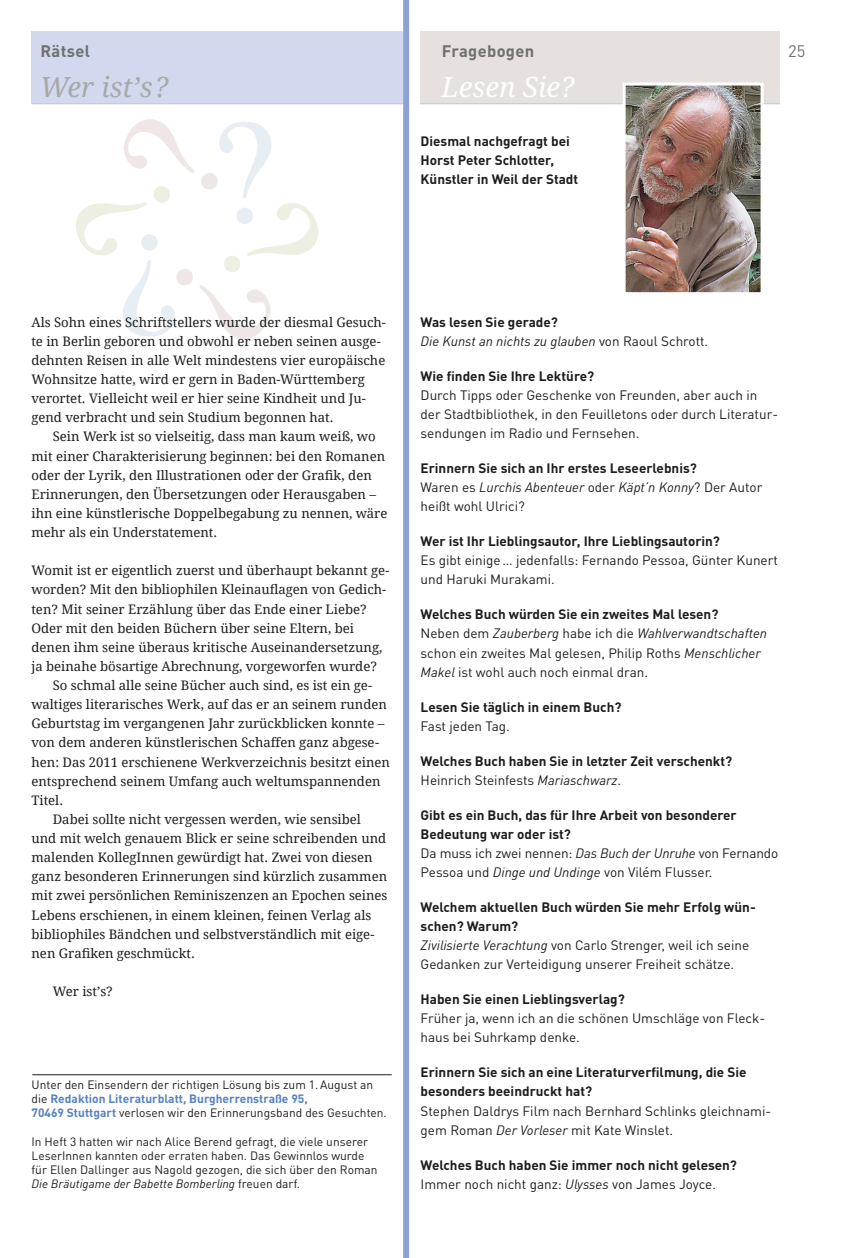
<style>
.page{position:relative;width:854px;height:1258px;background:#fff}
.page>*{position:absolute;margin:0;border:0;box-sizing:border-box;transform-origin:0 0}
.t1{font:italic 27.75px "Droid Serif";color:#a8a8a8}
.t2{font:italic 27.75px "Droid Serif";color:#fff}
.t3{font:700 16.5px "DINOT";letter-spacing:.02em;color:#70706f}
.t4{font:16.5px "DINOT";color:#70706f}
.t5{font:13.5px/19.2px "DINOT";color:#1d1d1b}
.t6{font:700 13.5px/19.2px "DINOT";color:#1d1d1b}
.t7{font:italic 13.5px/19.2px "DINOT";color:#1d1d1b}
.t8{font:13.2px/19px "Droid Serif 2";color:#1d1d1b}
.t9{font:13.2px "Droid Serif";color:#1d1d1b}
.t10{font:12px/14.2px "DINOT";color:#1d1d1b}
.s1{font-family:"Droid Serif 2"}
.s2{font-weight:700;color:#5681bf}
.s3{font-style:italic}
.s4{font-weight:700;font-style:normal}
.s5{font-style:normal}
.s6{font-weight:400}
.s7{font-weight:400;font-style:italic}
.s8{font-weight:700}
</style>
<div class="page">
<div style="left:31px;top:32px;width:372px;height:72px;background:#d2d9ef"></div>
<hr style="left:32px;top:104px;width:371px;height:1px;background:#c7c7c6">
<div style="left:403px;top:0;width:6px;height:1258px;background:#8ba2d2"></div>
<img style="left:76px;top:119px;width:242px;height:220px">
<hr style="left:32px;top:1074px;width:360px;height:1px;background:#1d1d1b">
<div style="left:421px;top:32px;width:359px;height:72px;background:#e6e0de"></div>
<hr style="left:421px;top:104px;width:359px;height:1px;background:#c7c7c6">
<img style="left:627px;top:87px;width:132px;height:204px">
<div style="left:623px;top:83px;width:140px;height:212px;border:3px solid #fff"></div>
<p class="t3" style="left:40px;top:40px;width:51px">Rätsel</p>
<h1 class="t1" style="left:40px;top:70px;width:129px">Wer ist’s?</h1>
<p class="t3" style="left:442px;top:40px;width:94px">Fragebogen</p>
<h1 class="t2" style="left:441px;top:70px;width:134px">Lesen Sie?</h1>
<p class="t6" style="left:421px;top:131px;width:159px">Diesmal nachgefragt bei<br>Horst Peter Schlotter,<br>Künstler in Weil der Stadt</p>
<p class="t4" style="left:788px;top:40px;width:19px">25</p>
<p class="t8" style="left:31px;top:312px;width:356px">Als Sohn eines Schriftstellers wurde der diesmal Gesuch&shy;te in Berlin geboren und obwohl er neben seinen ausge&shy;dehnten Reisen in alle Welt mindestens vier europäische Wohnsitze hatte, wird er gern in Baden-Württemberg verortet. Vielleicht weil er hier seine Kindheit und Ju&shy;gend verbracht und sein Studium begonnen hat.</p>
<p class="t8" style="left:31px;top:427px;width:355px;text-indent:21px">Sein Werk ist so vielseitig, dass man kaum weiß, wo mit einer Charakterisierung beginnen: bei den Romanen</p>
<p class="t9" style="left:31px;top:467px;width:342px">oder der Lyrik, den Illustrationen oder der Grafik, den</p>
<p class="t8" style="left:31px;top:485px;width:357px">Erinnerungen, den Übersetzungen oder Herausgaben – ihn eine künstlerische Doppelbegabung zu nennen, wäre mehr als ein Understatement.</p>
<p class="t8" style="left:31px;top:561px;width:359px">Womit ist er eigentlich zuerst und überhaupt bekannt ge-</p>
<p class="t9" style="left:31px;top:581px;width:356px">worden? Mit den bibliophilen Kleinauflagen von Gedich<span class="s1">-</span></p>
<p class="t8" style="left:31px;top:599px;width:337px">ten? Mit seiner Erzählung über das Ende einer Liebe?</p>
<p class="t8" style="left:31px;top:618px;width:324px">Oder mit den beiden Büchern über seine Eltern, bei</p>
<p class="t8" style="left:31px;top:638px;width:352px">denen ihm seine überaus kritische Auseinandersetzung,</p>
<p class="t8" style="left:31px;top:657px;width:347px">ja beinahe bösartige Abrechnung, vorgeworfen wurde?</p>
<p class="t8" style="left:53px;top:676px;width:321px">So schmal alle seine Bücher auch sind, es ist ein ge-</p>
<p class="t8" style="left:32px;top:695px;width:357px">waltiges literarisches Werk, auf das er an seinem runden</p>
<p class="t8" style="left:32px;top:714px;width:354px">Geburtstag im vergangenen Jahr zurückblicken konnte –</p>
<p class="t8" style="left:32px;top:733px;width:349px">von dem anderen künstlerischen Schaffen ganz abgese-</p>
<p class="t8" style="left:32px;top:752px;width:360px">hen: Das 2011 erschienene Werkverzeichnis besitzt einen</p>
<p class="t8" style="left:32px;top:771px;width:350px">entsprechend seinem Umfang auch weltumspannenden</p>
<p class="t8" style="left:32px;top:791px;width:33px">Titel.</p>
<p class="t8" style="left:53px;top:810px;width:310px">Dabei sollte nicht vergessen werden, wie sensibel</p>
<p class="t8" style="left:32px;top:829px;width:356px">und mit welch genauem Blick er seine schreibenden und</p>
<p class="t8" style="left:32px;top:848px;width:343px">malenden KollegInnen gewürdigt hat. Zwei von diesen</p>
<p class="t8" style="left:32px;top:867px;width:357px">ganz besonderen Erinnerungen sind kürzlich zusammen</p>
<p class="t8" style="left:32px;top:886px;width:358px">mit zwei persönlichen Reminiszenzen an Epochen seines</p>
<p class="t8" style="left:32px;top:905px;width:341px">Lebens erschienen, in einem kleinen, feinen Verlag als</p>
<p class="t8" style="left:32px;top:924px;width:345px">bibliophiles Bändchen und selbstverständlich mit eige-</p>
<p class="t9" style="left:32px;top:945px;width:165px">nen Grafiken geschmückt.</p>
<p class="t8" style="left:53px;top:982px;width:62px">Wer ist’s?</p>
<p class="t10" style="left:31px;top:1076px;width:357px">Unter den Einsendern der richtigen Lösung bis zum 1. August an die <span class="s2">Redaktion Literaturblatt, Burgherrenstraße 95,<br>70469 Stuttgart</span> verlosen wir den Erinnerungsband des Gesuchten.</p>
<p class="t10" style="left:31px;top:1133px;width:348px">In Heft 3 hatten wir nach Alice Berend gefragt, die viele unserer LeserInnen kannten oder erraten haben. Das Gewinnlos wurde für Ellen Dallinger aus Nagold gezogen, die sich über den Roman <span class="s3">Die Bräutigame der Babette Bomberling</span> freuen darf.</p>
<p class="t7" style="left:421px;top:312px;width:289px"><span class="s4">Was lesen Sie gerade?<br></span>Die Kunst an nichts zu glauben <span class="s5">von Raoul Schrott.</span></p>
<p class="t6" style="left:421px;top:366px;width:175px">Wie finden Sie Ihre Lektüre?</p>
<p class="t5" style="left:421px;top:385px;width:359px">Durch Tipps oder Geschenke von Freunden, aber auch in der Stadtbibliothek, in den Feuilletons oder durch Literatur&shy;sendungen im Radio und Fernsehen.</p>
<p class="t6" style="left:421px;top:458px;width:343px">Erinnern Sie sich an Ihr erstes Leseerlebnis?<br><span class="s6">Waren es</span> <span class="s7">Lurchis Abenteuer</span> <span class="s6">oder</span> <span class="s7">Käpt’n Konny</span><span class="s6">? Der Autor heißt wohl Ulrici?</span></p>
<p class="t6" style="left:421px;top:531px;width:301px">Wer ist Ihr Lieblingsautor, Ihre Lieblingsautorin?</p>
<p class="t5" style="left:421px;top:550px;width:359px">Es gibt einige… jedenfalls: Fernando Pessoa, Günter Kunert und Haruki Murakami.</p>
<p class="t5" style="left:421px;top:604px;width:348px"><span class="s8">Welches Buch würden Sie ein zweites Mal lesen?<br></span>Neben dem <span class="s3">Zauberberg</span> habe ich die <span class="s3">Wahlverwandtschaften </span>schon ein zweites Mal gelesen, Philip Roths <span class="s3">Menschlicher Makel</span> ist wohl auch noch einmal dran.</p>
<p class="t6" style="left:421px;top:696px;width:202px">Lesen Sie täglich in einem Buch?</p>
<p class="t5" style="left:421px;top:716px;width:91px">Fast jeden Tag.</p>
<p class="t6" style="left:421px;top:750px;width:313px">Welches Buch haben Sie in letzter Zeit verschenkt?<br><span class="s6">Heinrich Steinfests</span> <span class="s7">Mariaschwarz</span><span class="s6">.</span></p>
<p class="t6" style="left:421px;top:804px;width:359px">Gibt es ein Buch, das für Ihre Arbeit von besonderer Bedeutung war oder ist?<br><span class="s6">Da muss ich zwei nennen:</span> <span class="s7">Das Buch der Unruhe</span> <span class="s6">von Fernando Pessoa und</span> <span class="s7">Dinge und Undinge</span> <span class="s6">von Vilém Flusser.</span></p>
<p class="t5" style="left:421px;top:897px;width:337px"><span class="s8">Welchem aktuellen Buch würden Sie mehr Erfolg wün&shy;schen? Warum?<br></span><span class="s3">Zivilisierte Verachtung</span> von Carlo Strenger, weil ich seine Gedanken zur Verteidigung unserer Freiheit schätze.</p>
<p class="t6" style="left:421px;top:989px;width:206px">Haben Sie einen Lieblingsverlag?</p>
<p class="t5" style="left:421px;top:1008px;width:346px">Früher ja, wenn ich an die schönen Umschläge von Fleck&shy;haus bei Suhrkamp denke.</p>
<p class="t6" style="left:421px;top:1062px;width:327px">Erinnern Sie sich an eine Literaturverfilmung, die Sie besonders beeindruckt hat?</p>
<p class="t5" style="left:421px;top:1100px;width:352px">Stephen Daldrys Film nach Bernhard Schlinks gleichnami&shy;gem Roman <span class="s3">Der Vorleser</span> mit Kate Winslet.</p>
<p class="t6" style="left:421px;top:1154px;width:318px">Welches Buch haben Sie immer noch nicht gelesen?<br><span class="s6">Immer noch nicht ganz:</span> <span class="s7">Ulysses</span> <span class="s6">von James Joyce.</span></p>
</div>
